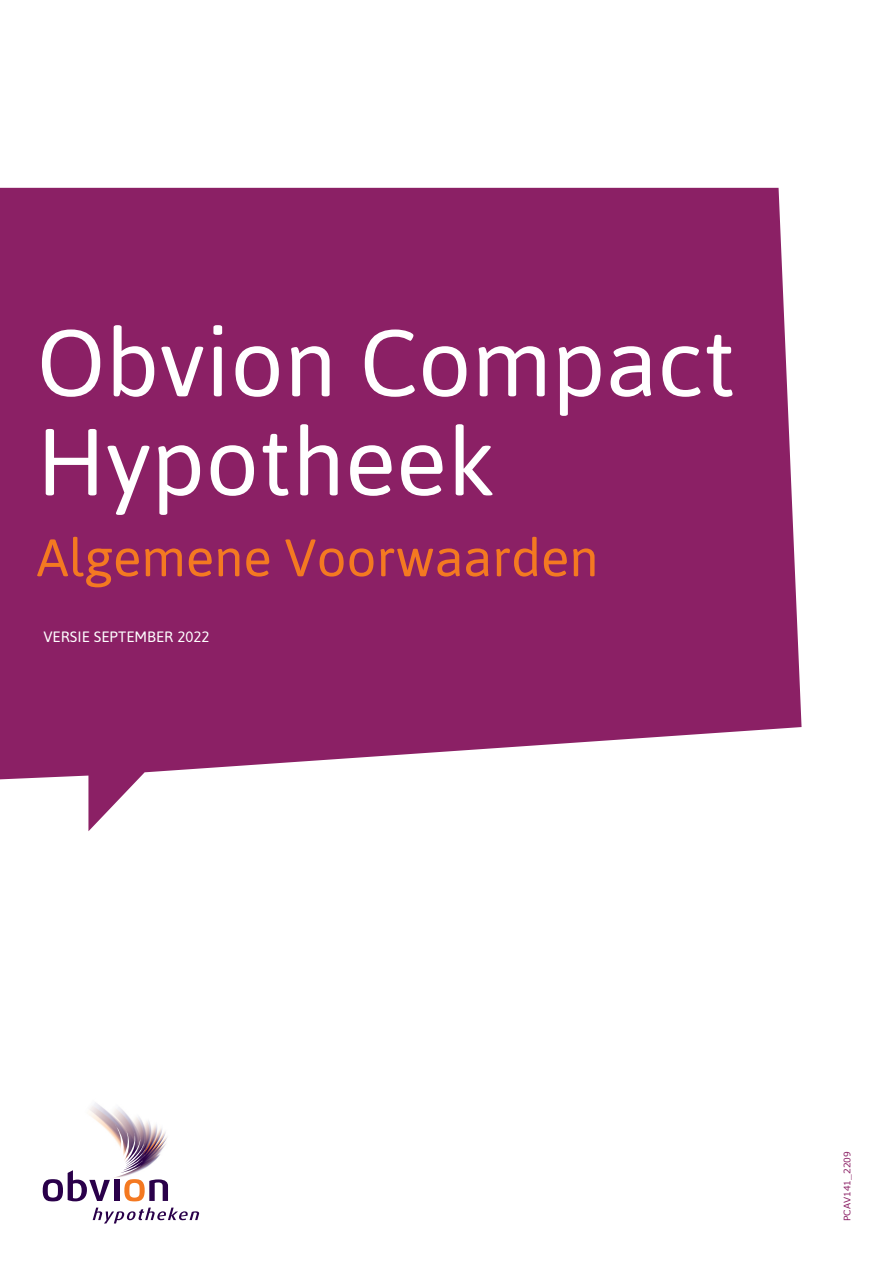
<style>
.page{position:relative;width:893px;height:1263px;background:#fff}
.page>*{position:absolute;margin:0;border:0;box-sizing:border-box;transform-origin:0 0}
.t1{font:94.5px/99px "Asap";color:#fff}
.t2{font:52.5px "Asap";color:#f47921}
.t3{font:15px "Asap";color:#fff}
.t4{font:9px "Verdana";color:#8b2065}
</style>
<div class="page">
<svg style="left:0;top:188px;width:801px;height:643px;background:#993c78"></svg>
<svg style="left:42px;top:1102px;width:158px;height:122px"></svg>
<p class="t1" style="left:37px;top:313px;width:701px">Obvion Compact<br>Hypotheek</p>
<p class="t2" style="left:37px;top:527px;width:563px">Algemene Voorwaarden</p>
<p class="t3" style="left:43px;top:628px;width:168px">VERSIE SEPTEMBER 2022</p>
<p class="t4" style="left:841px;top:1221px;width:71px;rotate:-90deg">PCAV141_2209</p>
</div>
